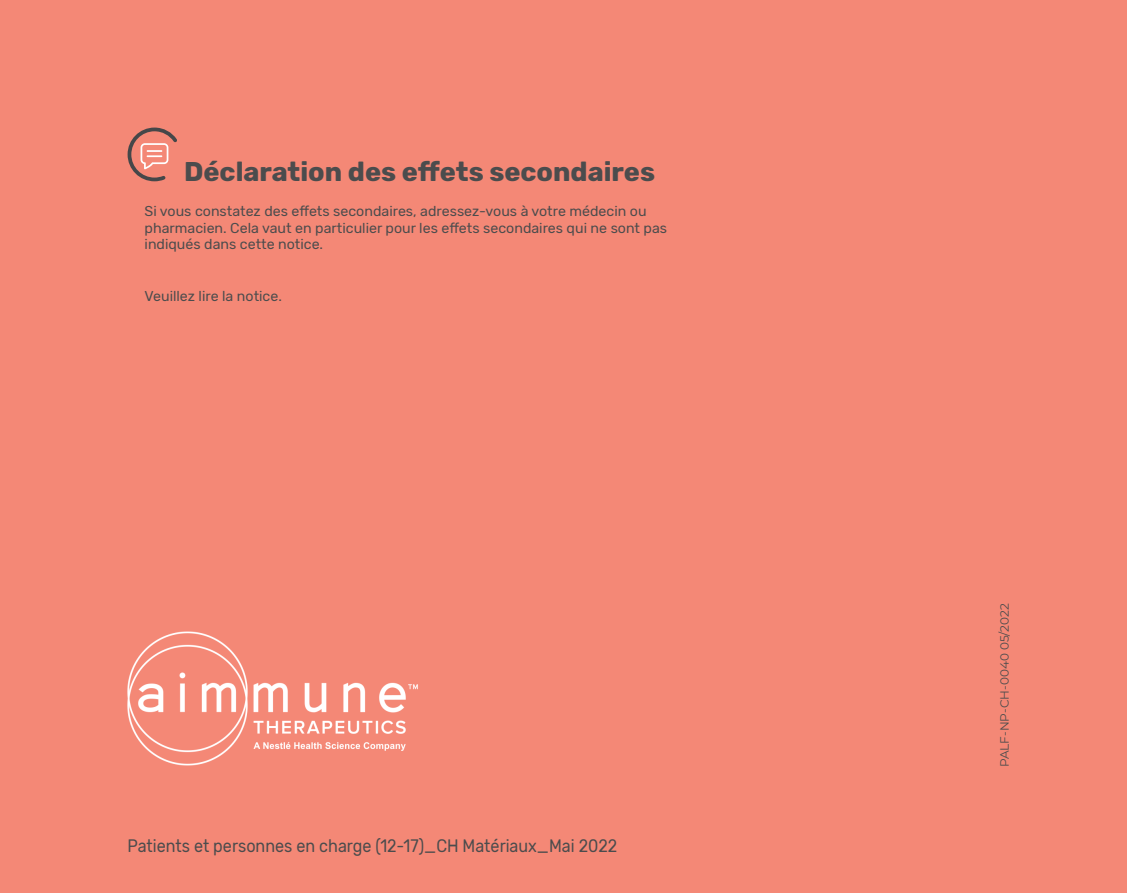
<style>
.page{position:relative;width:1127px;height:893px;background:#f48876}
.page>*{position:absolute;margin:0;border:0;box-sizing:border-box;transform-origin:0 0}
.Notes_Numbering{font:700 27px "Rubik";color:#4b4c4d}
._12pt_Rubik_Regular{font:18px "Rubik";color:#4b4c4d;scale:.9 1}
._10pt_Rubik_Regular{font:14.25px/16.5px "Rubik";color:#4b4c4d}
._12pt_Rubik_Regular-2{font:12px "Montserrat";color:#4b4c4d}
</style>
<div class="page">
<img style="left:127px;top:631px;width:291px;height:135px">
<svg style="left:127px;top:127px;width:50px;height:55px"></svg>
<p class="Notes_Numbering" style="left:184px;top:156px;width:472px">Déclaration des effets secondaires</p>
<p class="_10pt_Rubik_Regular" style="left:145px;top:204px;width:524px">Si vous constatez des effets secondaires, adressez-vous à votre médecin ou pharmacien. Cela vaut en particulier pour les effets secondaires qui ne sont pas indiqués dans cette notice.</p>
<p class="_10pt_Rubik_Regular" style="left:145px;top:288px;width:139px">Veuillez lire la notice.</p>
<p class="_12pt_Rubik_Regular" style="left:128px;top:835px;width:546px">Patients et personnes en charge (12-17)_CH Matériaux_Mai 2022</p>
<p class="_12pt_Rubik_Regular-2" style="left:996px;top:767px;width:166px;rotate:-90deg">PALF-NP-CH-0040 05/2022</p>
</div>
